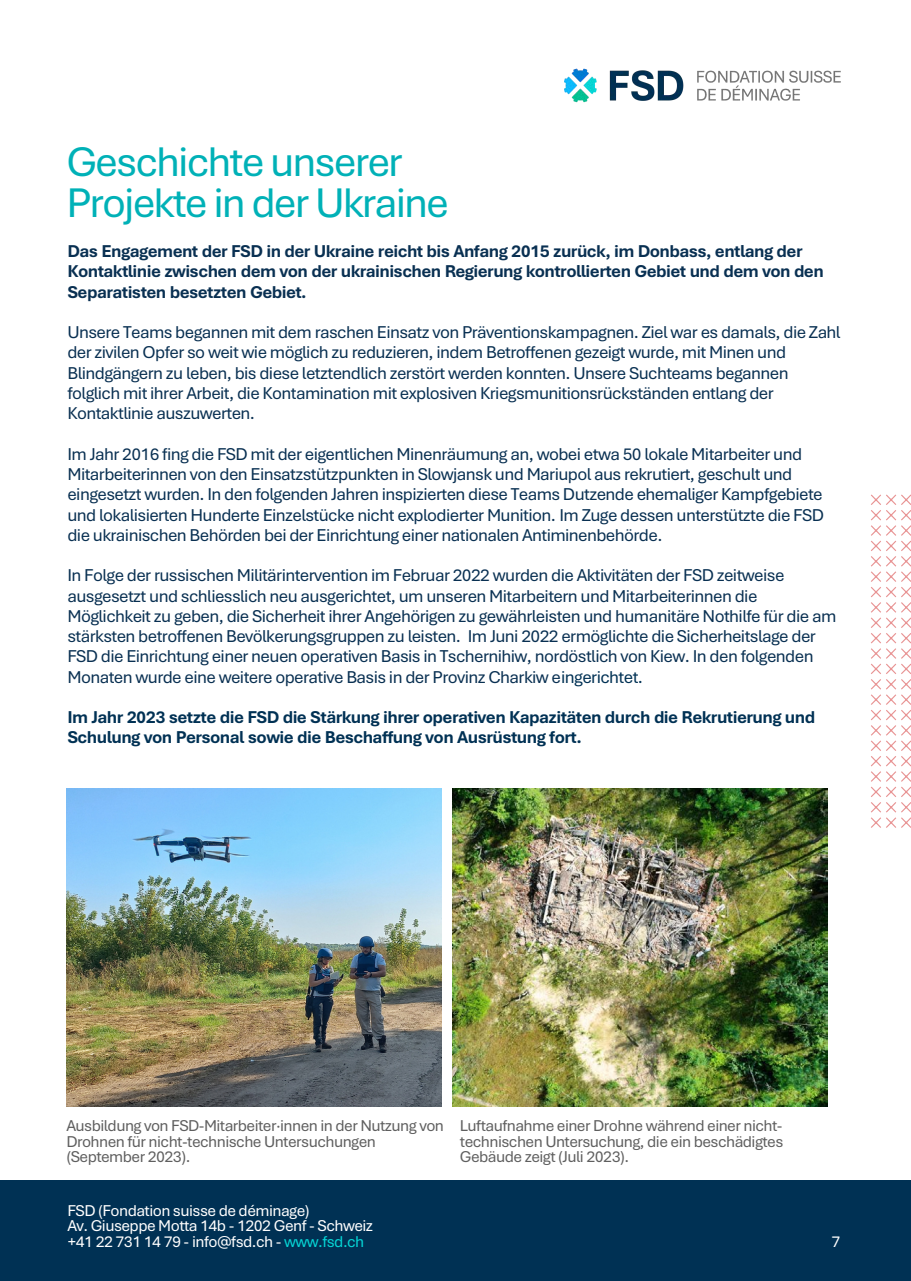
<style>
.page{position:relative;width:911px;height:1281px;background:#fff}
.page>*{position:absolute;margin:0;border:0;box-sizing:border-box;transform-origin:0 0}
.t1{font:43.5px/40.5px "Bierstadt";letter-spacing:-.045em;color:#00b1b7}
.t2{font:18px/20.2px "Bierstadt";letter-spacing:-.035em;color:#093052}
.t3{font:700 18px/20.2px "Bierstadt";letter-spacing:-.035em;color:#093052}
.t4{font:700 18px/20.2px "Bierstadt";letter-spacing:-.035em;color:#003154}
.t5{font:16.5px/15.8px "Bierstadt";letter-spacing:-.035em;color:#5f5f5f}
.t6{font:16.5px/15.8px "Bierstadt";letter-spacing:-.035em;color:#fff}
.s1{color:#003154}
.s2{color:#06d6d6}
</style>
<div class="page">
<div style="left:0;top:1179px;width:910px;height:101px;background:#003154"></div>
<svg style="left:871px;top:494px;width:39px;height:333px"></svg>
<img style="left:564px;top:68px;width:277px;height:35px">
<img style="left:66px;top:788px;width:375px;height:318px">
<img style="left:452px;top:788px;width:374px;height:318px">
<h1 class="t1" style="left:66px;top:146px;width:384px">Geschichte unserer<br>Projekte in der Ukraine</h1>
<p class="t3" style="left:67px;top:243px;width:757px">Das Engagement der FSD in der Ukraine reicht bis Anfang 2015 zurück, im Donbass, entlang der<br>Kontaktlinie zwischen dem von der ukrainischen Regierung kontrollierten Gebiet und dem von den<br>Separatisten besetzten Gebiet.</p>
<p class="t2" style="left:67px;top:324px;width:774px">Unsere Teams begannen mit dem raschen Einsatz von Präventionskampagnen. Ziel war es damals, die Zahl der zivilen Opfer so weit wie möglich zu reduzieren, indem Betroffenen gezeigt wurde, mit Minen und Blindgängern zu leben, bis diese letztendlich zerstört werden konnten. Unsere Suchteams begannen folglich mit ihrer Arbeit, die Kontamination mit explosiven Kriegsmunitionsrückständen entlang der Kontaktlinie auszuwerten.</p>
<p class="t2" style="left:67px;top:445px;width:757px">Im Jahr 2016 fing die FSD mit der eigentlichen Minenräumung an, wobei etwa 50 lokale Mitarbeiter und Mitarbeiterinnen von den Einsatzstützpunkten in Slowjansk und Mariupol aus rekrutiert, geschult und eingesetzt wurden. In den folgenden Jahren inspizierten diese Teams Dutzende ehemaliger Kampfgebiete und lokalisierten Hunderte Einzelstücke nicht explodierter Munition. Im Zuge dessen unterstützte die FSD die ukrainischen Behörden bei der Einrichtung einer nationalen Antiminenbehörde.</p>
<p class="t2" style="left:67px;top:567px;width:770px">In Folge der russischen Militärintervention im Februar 2022 wurden die Aktivitäten der FSD zeitweise ausgesetzt und schliesslich neu ausgerichtet, um unseren Mitarbeitern und Mitarbeiterinnen die Möglichkeit zu geben, die Sicherheit ihrer Angehörigen zu gewährleisten und humanitäre Nothilfe für die am stärksten betroffenen Bevölkerungsgruppen zu leisten. Im Juni 2022 ermöglichte die Sicherheitslage der FSD die Einrichtung einer neuen operativen Basis in Tschernihiw, nordöstlich von Kiew. In den folgenden Monaten wurde eine weitere operative Basis in der Provinz Charkiw e<span class="s1">ingerichtet.</span></p>
<p class="t4" style="left:67px;top:708px;width:749px">Im Jahr 2023 setzte die FSD die Stärkung ihrer operativen Kapazitäten durch die Rekrutierung und<br>Schulung von Personal sowie die Beschaffung von Ausrüstung fort.</p>
<p class="t5" style="left:66px;top:1118px;width:379px">Ausbildung von FSD-Mitarbeiter·innen in der Nutzung von<br>Drohnen für nicht-technische Untersuchungen (September 2023).</p>
<p class="t5" style="left:460px;top:1118px;width:325px;text-align:justify">Luftaufnahme einer Drohne während einer nicht&shy;technischen Untersuchung, die ein beschädigtes Gebäude zeigt (Juli 2023).</p>
<p class="t6" style="left:67px;top:1203px;width:307px">FSD (Fondation suisse de déminage)<br>Av. Giuseppe Motta 14b - 1202 Genf - Schweiz +41 22 731 14 79 - info@fsd.ch - <span class="s2">www.fsd.ch</span></p>
<p class="t6" style="left:831px;top:1235px;width:10px">7</p>
</div>
